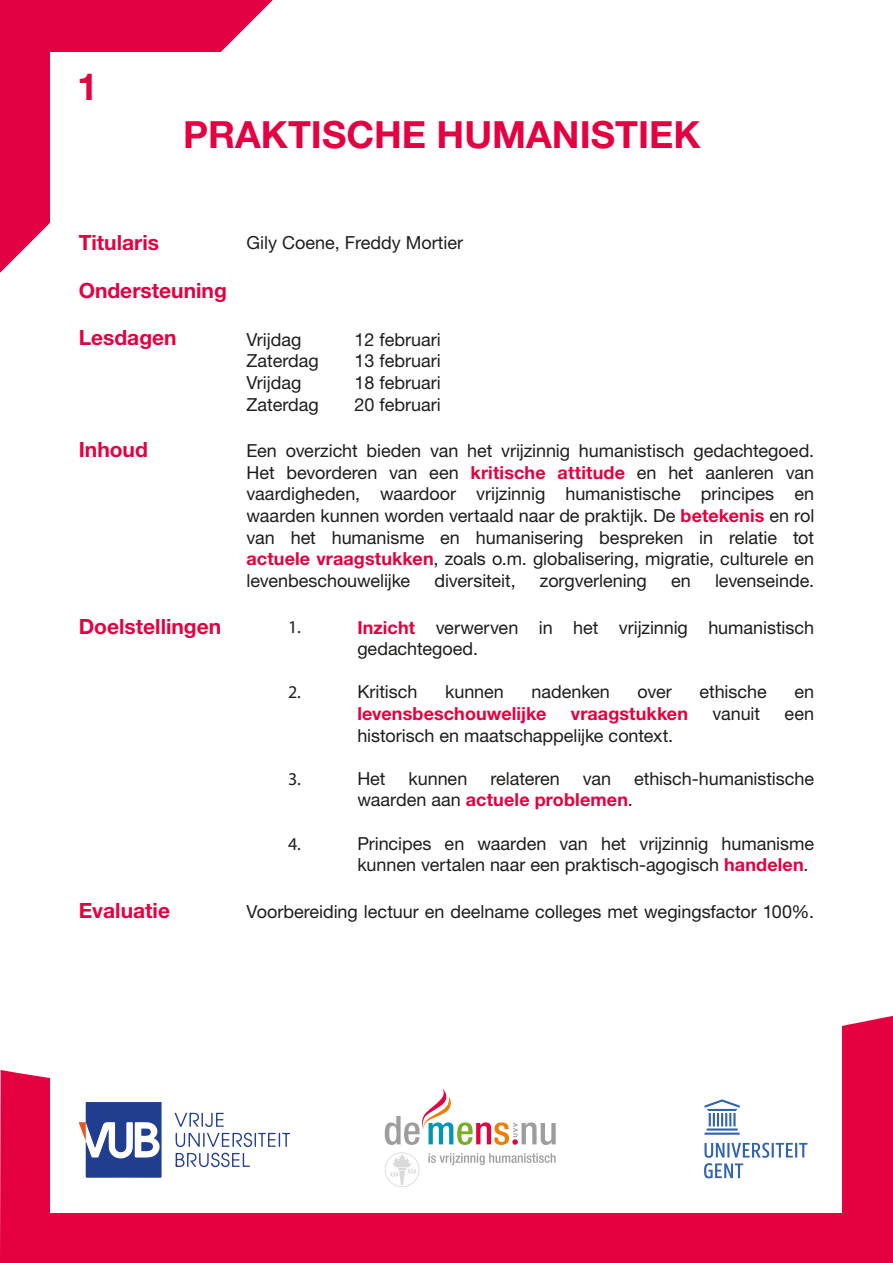
<style>
.page{position:relative;width:893px;height:1263px;background:#fff}
.page>*{position:absolute;margin:0;border:0;box-sizing:border-box;transform-origin:0 0}
.t1{font:700 37.5px "Helvetica Neue LT Std";color:#e40141}
.t2{font:700 21px "Helvetica Neue LT Std";color:#e40141}
.t3{font:18px/21.6px "Helvetica Neue LT Std";color:#1d1d1b}
.t4{font:700 18px "Helvetica Neue LT Std";letter-spacing:.005em;color:#e4003f}
.t5{font:18px "Myriad Pro";color:#1d1d1b}
.s1{font-weight:700;color:#e4003f}
.s2{font-weight:400;color:#1d1d1b}
</style>
<div class="page">
<svg style="left:0;top:1015px;width:893px;height:248px;background:#e5114c"></svg>
<svg style="left:0;top:0;width:273px;height:273px;background:#e61a54"></svg>
<div style="left:51px;top:52px;width:791px;height:1160px;background:#fff"></div>
<svg style="left:78px;top:1102px;width:212px;height:76px"></svg>
<svg style="left:704px;top:1099px;width:104px;height:80px"></svg>
<svg style="left:428px;top:1153px;width:128px;height:12px"></svg>
<svg style="left:385px;top:1089px;width:171px;height:56px"></svg>
<svg style="left:385px;top:1152px;width:34px;height:35px"></svg>
<h1 class="t1" style="left:77px;top:64px;width:22px">1</h1>
<h1 class="t1" style="left:183px;top:111px;width:519px">PRAKTISCHE HUMANISTIEK</h1>
<p class="t2" style="left:79px;top:230px;width:82px">Titularis</p>
<p class="t3" style="left:247px;top:232px;width:218px">Gily Coene, Freddy Mortier</p>
<p class="t2" style="left:79px;top:277px;width:150px">Ondersteuning</p>
<p class="t3" style="left:247px;top:328px;width:56px">Vrijdag</p>
<p class="t3" style="left:355px;top:328px;width:88px">12 februari</p>
<p class="t3" style="left:247px;top:350px;width:74px">Zaterdag</p>
<p class="t3" style="left:355px;top:350px;width:88px">13 februari</p>
<p class="t3" style="left:247px;top:371px;width:56px">Vrijdag</p>
<p class="t3" style="left:355px;top:371px;width:88px">18 februari</p>
<p class="t3" style="left:247px;top:393px;width:74px">Zaterdag</p>
<p class="t3" style="left:355px;top:393px;width:88px">20 februari</p>
<p class="t2" style="left:79px;top:325px;width:100px">Lesdagen</p>
<p class="t2" style="left:79px;top:437px;width:71px">Inhoud</p>
<p class="t3" style="left:247px;top:440px;width:569px;text-align:justify">Een overzicht bieden van het vrijzinnig humanistisch gedachtegoed.<br>Het bevorderen van een <span class="s1">kritische attitude</span> en het aanleren van vaardigheden, waardoor vrijzinnig humanistische principes en waarden kunnen worden vertaald naar de praktijk. De <span class="s1">betekenis</span> en rol van het humanisme en humanisering bespreken in relatie tot <span class="s1">actuele vraagstukken</span>, zoals o.m. globalisering, migratie, culturele en levenbeschouwelijke</p>
<p class="t3" style="left:434px;top:569px;width:83px">diversiteit,</p>
<p class="t3" style="left:540px;top:569px;width:108px">zorgverlening</p>
<p class="t3" style="left:671px;top:569px;width:21px">en</p>
<p class="t3" style="left:715px;top:569px;width:101px">levenseinde.</p>
<p class="t2" style="left:79px;top:613px;width:144px">Doelstellingen</p>
<p class="t3" style="left:357px;top:616px;width:458px"><span class="s1">Inzicht</span> verwerven in het vrijzinnig humanistisch gedachtegoed.</p>
<p class="t3" style="left:357px;top:681px;width:62px">Kritisch</p>
<p class="t3" style="left:445px;top:681px;width:60px">kunnen</p>
<p class="t3" style="left:532px;top:681px;width:80px">nadenken</p>
<p class="t3" style="left:638px;top:681px;width:36px">over</p>
<p class="t3" style="left:700px;top:681px;width:69px">ethische</p>
<p class="t3" style="left:794px;top:681px;width:21px">en</p>
<p class="t4" style="left:357px;top:702px;width:191px">levensbeschouwelijke</p>
<p class="t4" style="left:571px;top:702px;width:119px">vraagstukken</p>
<p class="t3" style="left:712px;top:702px;width:49px">vanuit</p>
<p class="t3" style="left:785px;top:702px;width:31px">een</p>
<p class="t3" style="left:357px;top:724px;width:317px">historisch en maatschappelijke context.</p>
<p class="t3" style="left:357px;top:767px;width:30px">Het</p>
<p class="t3" style="left:409px;top:767px;width:60px">kunnen</p>
<p class="t3" style="left:490px;top:767px;width:71px">relateren</p>
<p class="t3" style="left:583px;top:767px;width:30px">van</p>
<p class="t3" style="left:634px;top:767px;width:181px">ethisch-humanistische</p>
<p class="t4" style="left:357px;top:789px;width:277px"><span class="s2">waarden aan</span> actuele problemen<span class="s2">.</span></p>
<p class="t3" style="left:357px;top:832px;width:458px">Principes en waarden van het vrijzinnig humanisme kunnen vertalen naar een praktisch-agogisch <span class="s1">handelen</span>.</p>
<p class="t5" style="left:288px;top:616px;width:14px">1.</p>
<p class="t5" style="left:288px;top:681px;width:14px">2.</p>
<p class="t5" style="left:288px;top:767px;width:14px">3.</p>
<p class="t5" style="left:288px;top:832px;width:14px">4.</p>
<p class="t2" style="left:79px;top:897px;width:93px">Evaluatie</p>
<p class="t3" style="left:247px;top:900px;width:569px">Voorbereiding lectuur en deelname colleges met wegingsfactor 100%.</p>
</div>
